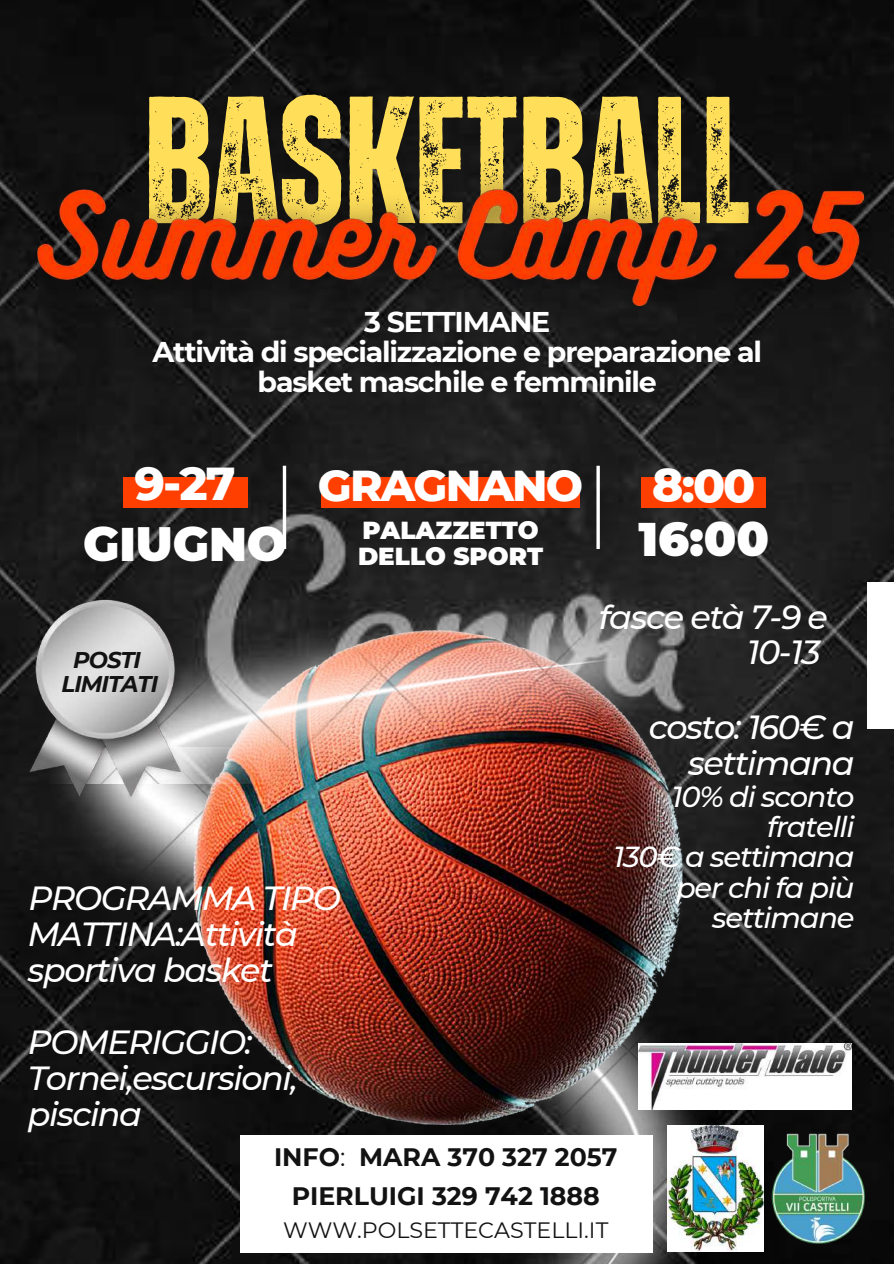
<style>
.page{position:relative;width:894px;height:1264px;background:#fff}
.page>*{position:absolute;margin:0;border:0;box-sizing:border-box;transform-origin:0 0}
.t1{font:700 180.75px "Zuume Rough";color:#ffde59}
.t2{font:900 47.1px "Montserrat";color:#fff}
.t3{font:800 47.1px "Montserrat";color:#fff}
.t4{font:800 44.1px "Montserrat";letter-spacing:-.04em;color:#fff}
.t5{font:italic 500 33.45px/36px "Montserrat";letter-spacing:-.04em;color:#fff;text-align:right}
.t6{font:italic 500 28.95px/30.3px "Montserrat";letter-spacing:-.04em;color:#fff;text-align:right}
.t7{font:700 28.5px/30.3px "Montserrat";letter-spacing:-.04em;color:#fff;text-align:center}
.t8{font:700 25.2px/38.2px "Montserrat";color:#121212;text-align:center}
.t9{font:900 24.6px/25.8px "Montserrat";color:#fff}
.t10{font:italic 700 22.65px/23.7px "Montserrat";letter-spacing:-.04em;color:#121212;text-align:center}
.t11{font:22.2px "Montserrat";color:#121212}
.s1{font-weight:400}
</style>
<div class="page">
<img style="left:0;top:0;width:893px;height:1263px">
<img style="left:28px;top:784px;width:699px;height:479px">
<div style="left:241px;top:1135px;width:411px;height:117px;background:#fff"></div>
<img style="left:193px;top:784px;width:489px;height:340px">
<div style="left:123px;top:477px;width:124px;height:30px;background:#ff3f00"></div>
<div style="left:867px;top:582px;width:26px;height:147px;background:#fff"></div>
<div style="left:641px;top:477px;width:124px;height:30px;background:#ff3f00"></div>
<div style="left:321px;top:477px;width:258px;height:30px;background:#ff3f00"></div>
<img style="left:28px;top:589px;width:699px;height:195px">
<hr style="left:283px;top:466px;width:3px;height:83px;background:#fff">
<hr style="left:596px;top:466px;width:3px;height:83px;background:#fff">
<img style="left:763px;top:1133px;width:109px;height:110px">
<img style="left:638px;top:1042px;width:213px;height:67px">
<img style="left:29px;top:597px;width:156px;height:203px">
<img style="left:667px;top:1125px;width:96px;height:126px">
<img style="left:0;top:148px;width:893px;height:207px">
<h1 class="t1" style="left:144px;top:78px;width:607px">BASKETBALL</h1>
<p class="t7" style="left:152px;top:306px;width:610px">3 SETTIMANE<br>Attività di specializzazione e preparazione al basket maschile e femminile</p>
<h2 class="t3" style="left:134px;top:454px;width:102px">9-27</h2>
<h2 class="t3" style="left:652px;top:455px;width:105px;rotate:1deg">8:00</h2>
<h2 class="t2" style="left:638px;top:511px;width:132px">16:00</h2>
<h3 class="t4" style="left:318px;top:459px;width:267px">GRAGNANO</h3>
<p class="t9" style="left:358px;top:517px;width:186px">PALAZZETTO<br>DELLO SPORT</p>
<h2 class="t2" style="left:83px;top:515px;width:205px">GIUGNO</h2>
<p class="t10" style="left:62px;top:648px;width:98px">POSTI<br>LIMITATI</p>
<p class="t5" style="left:28px;top:880px;width:314px;text-align:left">PROGRAMMA TIPO<br>MATTINA:Attività sportiva basket</p>
<p class="t5" style="left:28px;top:1024px;width:272px;text-align:left">POMERIGGIO:<br>Tornei,escursioni, piscina</p>
<p class="t5" style="left:598px;top:599px;width:231px;line-height:35.5px">fasce età 7-9 e<br>10-13</p>
<p class="t5" style="left:648px;top:709px;width:207px">costo: 160€ a settimana</p>
<p class="t6" style="left:613px;top:781px;width:242px">10% di sconto fratelli<br>130€ a settimana per chi fa più settimane</p>
<p class="t8" style="left:274px;top:1138px;width:345px">INFO<span class="s1">:</span> MARA 370 327 2057<br>PIERLUIGI 329 742 1888</p>
<p class="t11" style="left:283px;top:1216px;width:327px">WWW.POLSETTECASTELLI.IT</p>
</div>
